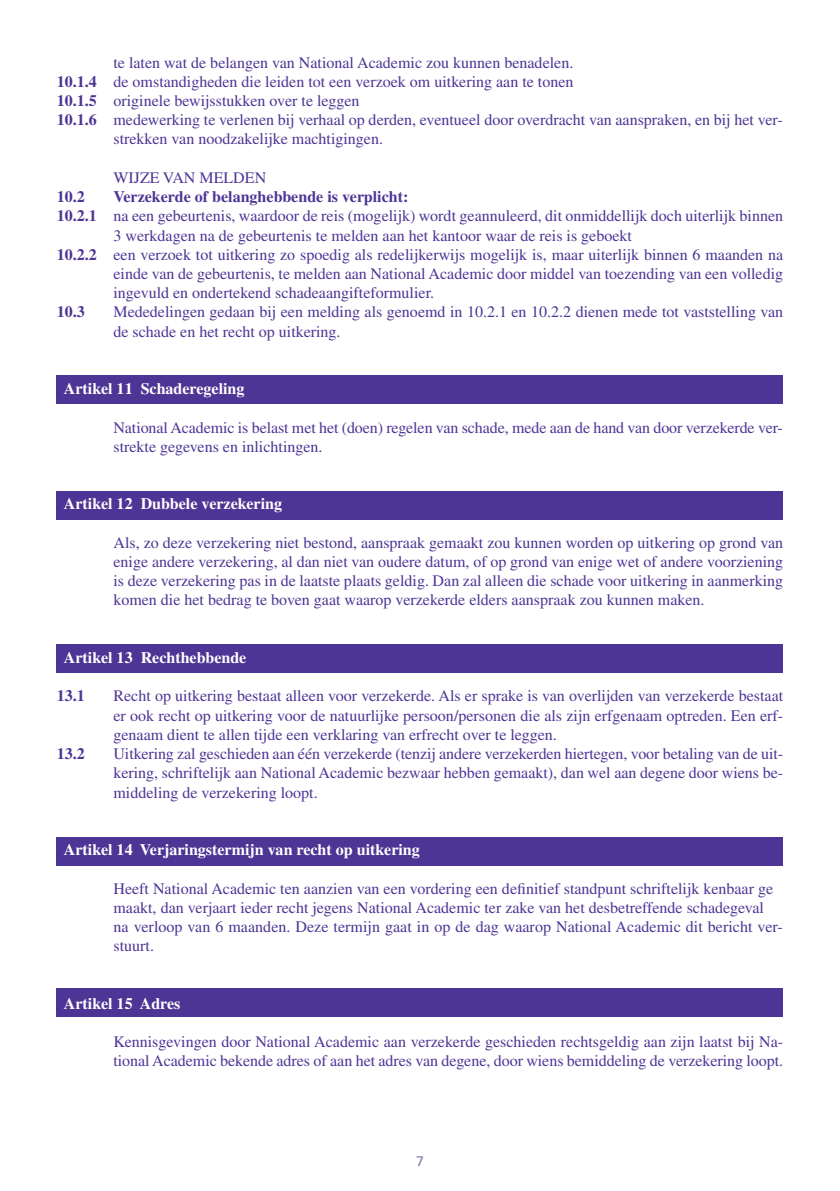
<style>
.page{position:relative;width:840px;height:1191px;background:#fff}
.page>*{position:absolute;margin:0;border:0;box-sizing:border-box;transform-origin:0 0}
.t1{font:16px/19.2px "Times LT Std";color:#4d3595}
.t2{font:700 16px "Times LT Std";color:#fff}
.t3{font:700 16px "Times LT Std";color:#4d3595}
.t4{font:14px "Univers LT Std";color:#8676b6}
.s1{font-weight:700}
</style>
<div class="page">
<div style="left:57px;top:376px;width:725px;height:28px;background:#4d3595"></div>
<div style="left:57px;top:491px;width:725px;height:28px;background:#4d3595"></div>
<div style="left:57px;top:644px;width:725px;height:29px;background:#4d3595"></div>
<div style="left:57px;top:837px;width:725px;height:28px;background:#4d3595"></div>
<div style="left:57px;top:988px;width:725px;height:29px;background:#4d3595"></div>
<p class="t1" style="left:113px;top:54px;width:461px">te laten wat de belangen van National Academic zou kunnen benadelen.</p>
<p class="t1" style="left:57px;top:74px;width:518px"><span class="s1">10.1.4</span> de omstandigheden die leiden tot een verzoek om uitkering aan te tonen</p>
<p class="t1" style="left:57px;top:93px;width:304px"><span class="s1">10.1.5</span> originele bewijsstukken over te leggen</p>
<p class="t1" style="left:57px;top:112px;width:727px"><span class="s1">10.1.6</span> medewerking te verlenen bij verhaal op derden, eventueel door overdracht van aanspraken, en bij het ver-</p>
<p class="t1" style="left:113px;top:131px;width:271px">strekken van noodzakelijke machtigingen.</p>
<p class="t1" style="left:113px;top:170px;width:154px">WIJZE VAN MELDEN</p>
<p class="t3" style="left:57px;top:191px;width:29px">10.2</p>
<p class="t3" style="left:113px;top:191px;width:296px">Verzekerde of belanghebbende is verplicht:</p>
<p class="t1" style="left:57px;top:208px;width:727px"><span class="s1">10.2.1</span> na een gebeurtenis, waardoor de reis (mogelijk) wordt geannuleerd, dit onmiddellijk doch uiterlijk binnen</p>
<p class="t1" style="left:113px;top:227px;width:519px">3 werkdagen na de gebeurtenis te melden aan het kantoor waar de reis is geboekt</p>
<p class="t1" style="left:57px;top:246px;width:727px"><span class="s1">10.2.2</span> een verzoek tot uitkering zo spoedig als redelijkerwijs mogelijk is, maar uiterlijk binnen 6 maanden na</p>
<p class="t1" style="left:113px;top:266px;width:670px">einde van de gebeurtenis, te melden aan National Academic door middel van toezending van een volledig</p>
<p class="t1" style="left:113px;top:285px;width:322px">ingevuld en ondertekend schadeaangifteformulier.</p>
<p class="t3" style="left:57px;top:306px;width:29px">10.3</p>
<p class="t1" style="left:113px;top:304px;width:670px">Mededelingen gedaan bij een melding als genoemd in 10.2.1 en 10.2.2 dienen mede tot vaststelling van de schade en het recht op uitkering.</p>
<p class="t2" style="left:64px;top:383px;width:182px">Artikel 11 Schaderegeling</p>
<p class="t1" style="left:113px;top:419px;width:670px">National Academic is belast met het (doen) regelen van schade, mede aan de hand van door verzekerde ver&shy;strekte gegevens en inlichtingen.</p>
<p class="t2" style="left:64px;top:498px;width:219px">Artikel 12 Dubbele verzekering</p>
<p class="t1" style="left:113px;top:534px;width:670px;text-align:justify">Als, zo deze verzekering niet bestond, aanspraak gemaakt zou kunnen worden op uitkering op grond van enige andere verzekering, al dan niet van oudere datum, of op grond van enige wet of andere voorziening is deze verzekering pas in de laatste plaats geldig. Dan zal alleen die schade voor uitkering in aanmerking komen die het bedrag te boven gaat waarop verzekerde elders aanspraak zou kunnen maken.</p>
<p class="t2" style="left:64px;top:652px;width:184px">Artikel 13 Rechthebbende</p>
<p class="t3" style="left:57px;top:690px;width:29px">13.1</p>
<p class="t1" style="left:113px;top:688px;width:670px;text-align:justify">Recht op uitkering bestaat alleen voor verzekerde. Als er sprake is van overlijden van verzekerde bestaat er ook recht op uitkering voor de natuurlijke persoon/personen die als zijn erfgenaam optreden. Een erf&shy;genaam dient te allen tijde een verklaring van erfrecht over te leggen.</p>
<p class="t3" style="left:57px;top:748px;width:29px">13.2</p>
<p class="t1" style="left:113px;top:746px;width:670px;text-align:justify">Uitkering zal geschieden aan één verzekerde (tenzij andere verzekerden hiertegen, voor betaling van de uit&shy;kering, schriftelijk aan National Academic bezwaar hebben gemaakt), dan wel aan degene door wiens be&shy;middeling de verzekering loopt.</p>
<p class="t2" style="left:64px;top:844px;width:357px">Artikel 14 Verjaringstermijn van recht op uitkering</p>
<p class="t1" style="left:113px;top:880px;width:670px">Heeft National Academic ten aanzien van een vordering een definitief standpunt schriftelijk kenbaar ge maakt, dan verjaart ieder recht jegens National Academic ter zake van het desbetreffende schadegeval na verloop van 6 maanden. Deze termijn gaat in op de dag waarop National Academic dit bericht ver&shy;stuurt.</p>
<p class="t2" style="left:64px;top:998px;width:118px">Artikel 15 Adres</p>
<p class="t1" style="left:113px;top:1034px;width:670px">Kennisgevingen door National Academic aan verzekerde geschieden rechtsgeldig aan zijn laatst bij Na&shy;tional Academic bekende adres of aan het adres van degene, door wiens bemiddeling de verzekering loopt.</p>
<p class="t4" style="left:416px;top:1152px;width:9px">7</p>
</div>
